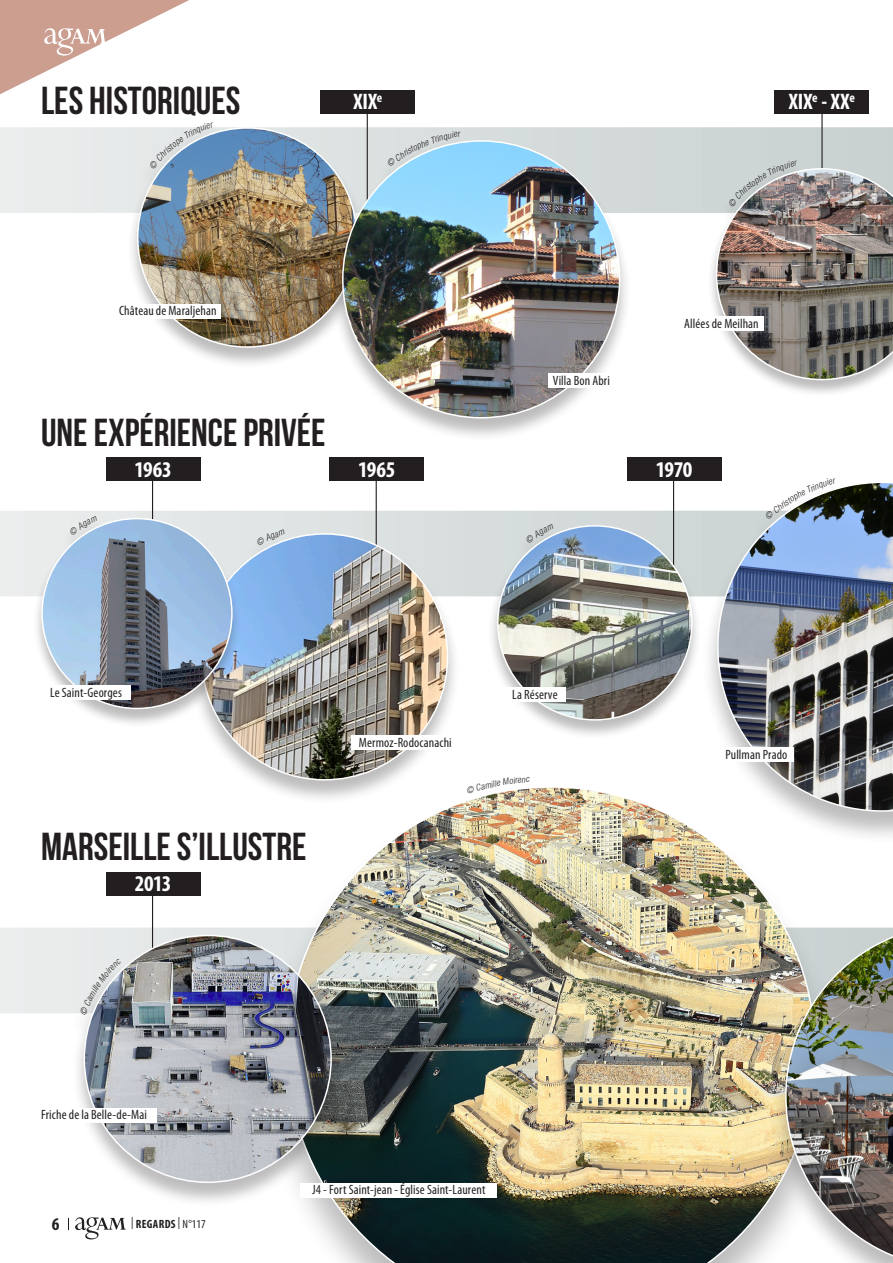
<style>
.page{position:relative;width:893px;height:1263px;background:#fff}
.page>*{position:absolute;margin:0;border:0;box-sizing:border-box;transform-origin:0 0}
.Titre_partie{font:700 39px "Bebas Neue";color:#231f20}
.Texte_courant_Paroles_d_acteur{font:700 condensed 22.5px "Myriad Pro";letter-spacing:-.015em;color:#fff}
.t1{font:700 condensed 18px "Myriad Pro";color:#231f20}
.Texte_courant_Paroles_d_acteur-2{font:condensed 13.5px "Myriad Pro";letter-spacing:.01em;color:#231f20}
.t2{font:condensed 12px "Myriad Pro";color:#231f20}
.s1{font-weight:700}
</style>
<div class="page">
<svg style="left:75px;top:1217px;width:51px;height:22px"></svg>
<svg style="left:0;top:0;width:189px;height:94px"></svg>
<svg style="left:0;top:97px;width:893px;height:116px"></svg>
<svg style="left:0;top:481px;width:701px;height:116px"></svg>
<svg style="left:0;top:897px;width:260px;height:116px"></svg>
<div style="left:126px;top:124px;width:242px;height:245px;background:#231f20;opacity:.3"></div>
<img style="left:138px;top:128px;width:219px;height:219px;border-radius:110px">
<hr style="left:367px;top:110px;width:1px;height:118px;background:#231f20">
<div style="left:321px;top:90px;width:94px;height:23px;background:#231f20"></div>
<hr style="left:152px;top:478px;width:1px;height:118px;background:#231f20">
<div style="left:106px;top:458px;width:94px;height:23px;background:#231f20"></div>
<hr style="left:152px;top:892px;width:1px;height:118px;background:#231f20">
<div style="left:106px;top:872px;width:94px;height:23px;background:#231f20"></div>
<hr style="left:376px;top:478px;width:1px;height:118px;background:#231f20">
<div style="left:330px;top:458px;width:94px;height:23px;background:#231f20"></div>
<hr style="left:673px;top:478px;width:1px;height:118px;background:#231f20">
<div style="left:627px;top:458px;width:94px;height:23px;background:#231f20"></div>
<hr style="left:821px;top:110px;width:2px;height:118px;background:#231f20">
<div style="left:774px;top:90px;width:95px;height:23px;background:#231f20"></div>
<div style="left:115px;top:304px;width:106px;height:14px;background:#fff"></div>
<div style="left:331px;top:133px;width:301px;height:308px;background:#231f20;opacity:.3"></div>
<img style="left:343px;top:141px;width:277px;height:277px;border-radius:138px">
<div style="left:549px;top:373px;width:65px;height:15px;background:#fff"></div>
<div style="left:707px;top:162px;width:186px;height:236px;background:#231f20;opacity:.3"></div>
<div style="left:680px;top:316px;width:83px;height:15px;background:#fff"></div>
<div style="left:189px;top:531px;width:272px;height:274px;background:#231f20;opacity:.3"></div>
<img style="left:202px;top:534px;width:246px;height:246px;border-radius:123px">
<div style="left:260px;top:780px;width:582px;height:483px;background:#231f20;opacity:.3"></div>
<img style="left:286px;top:786px;width:530px;height:477px">
<div style="left:70px;top:935px;width:274px;height:272px;background:#231f20;opacity:.3"></div>
<img style="left:84px;top:935px;width:247px;height:247px;border-radius:123px">
<div style="left:769px;top:924px;width:124px;height:339px;background:#231f20;opacity:.3"></div>
<img style="left:785px;top:923px;width:108px;height:340px">
<div style="left:32px;top:517px;width:209px;height:210px;background:#231f20;opacity:.3"></div>
<img style="left:42px;top:519px;width:190px;height:189px;border-radius:95px">
<div style="left:487px;top:525px;width:215px;height:215px;background:#231f20;opacity:.3"></div>
<img style="left:498px;top:526px;width:194px;height:194px;border-radius:97px">
<div style="left:701px;top:480px;width:192px;height:364px;background:#231f20;opacity:.3"></div>
<img style="left:717px;top:482px;width:176px;height:330px">
<div style="left:718px;top:747px;width:76px;height:15px;background:#fff"></div>
<div style="left:504px;top:687px;width:62px;height:15px;background:#fff"></div>
<div style="left:352px;top:735px;width:107px;height:15px;background:#fff"></div>
<div style="left:41px;top:685px;width:90px;height:15px;background:#fff"></div>
<div style="left:301px;top:1183px;width:196px;height:14px;background:#fff"></div>
<div style="left:31px;top:1108px;width:126px;height:14px;background:#fff"></div>
<svg style="left:149px;top:122px;width:65px;height:47px;background:#b5c8da"></svg>
<svg style="left:386px;top:131px;width:75px;height:36px;background:#c1dce9"></svg>
<img style="left:716px;top:161px;width:177px;height:219px">
<svg style="left:256px;top:529px;width:29px;height:17px"></svg>
<svg style="left:466px;top:780px;width:64px;height:14px"></svg>
<svg style="left:80px;top:959px;width:42px;height:56px;background:#bec3ca"></svg>
<svg style="left:69px;top:516px;width:29px;height:20px"></svg>
<svg style="left:525px;top:524px;width:29px;height:20px"></svg>
<svg style="left:764px;top:480px;width:72px;height:40px"></svg>
<p class="Titre_partie" style="left:41px;top:80px;width:201px">LES HISTORIQUES</p>
<p class="Texte_courant_Paroles_d_acteur" style="left:353px;top:88px;width:30px">XIX<sup>e</sup></p>
<p class="Texte_courant_Paroles_d_acteur" style="left:789px;top:88px;width:68px">XIX<sup>e</sup> - XX<sup>e</sup></p>
<p class="Texte_courant_Paroles_d_acteur-2" style="left:119px;top:303px;width:99px">Château de Maraljehan</p>
<p class="Titre_partie" style="left:41px;top:411px;width:286px">UNE EXPÉRIENCE PRIVÉE</p>
<p class="Texte_courant_Paroles_d_acteur" style="left:135px;top:455px;width:39px">1963</p>
<p class="Texte_courant_Paroles_d_acteur-2" style="left:553px;top:372px;width:59px">Villa Bon Abri</p>
<p class="Texte_courant_Paroles_d_acteur-2" style="left:684px;top:315px;width:76px">Allées de Meilhan</p>
<p class="Texte_courant_Paroles_d_acteur" style="left:358px;top:455px;width:39px">1965</p>
<p class="Texte_courant_Paroles_d_acteur" style="left:656px;top:455px;width:38px">1970</p>
<p class="Texte_courant_Paroles_d_acteur-2" style="left:50px;top:684px;width:73px">Le Saint-Georges</p>
<p class="Titre_partie" style="left:41px;top:825px;width:267px">MARSEILLE S’ILLUSTRE</p>
<p class="Texte_courant_Paroles_d_acteur" style="left:135px;top:870px;width:38px">2013</p>
<p class="Texte_courant_Paroles_d_acteur-2" style="left:359px;top:734px;width:94px">Mermoz-Rodocanachi</p>
<p class="Texte_courant_Paroles_d_acteur-2" style="left:512px;top:686px;width:47px">La Réserve</p>
<p class="Texte_courant_Paroles_d_acteur-2" style="left:725px;top:746px;width:64px">Pullman Prado</p>
<p class="Texte_courant_Paroles_d_acteur-2" style="left:41px;top:1107px;width:107px">Friche de la Belle-de-Mai</p>
<p class="t1" style="left:52px;top:1212px;width:9px">6</p>
<p class="t2" style="left:131px;top:1216px;width:76px">| <span class="s1">REGARDS</span> | N°117</p>
<p class="Texte_courant_Paroles_d_acteur-2" style="left:312px;top:1182px;width:175px">J4 - Fort Saint-jean - Église Saint-Laurent</p>
</div>
